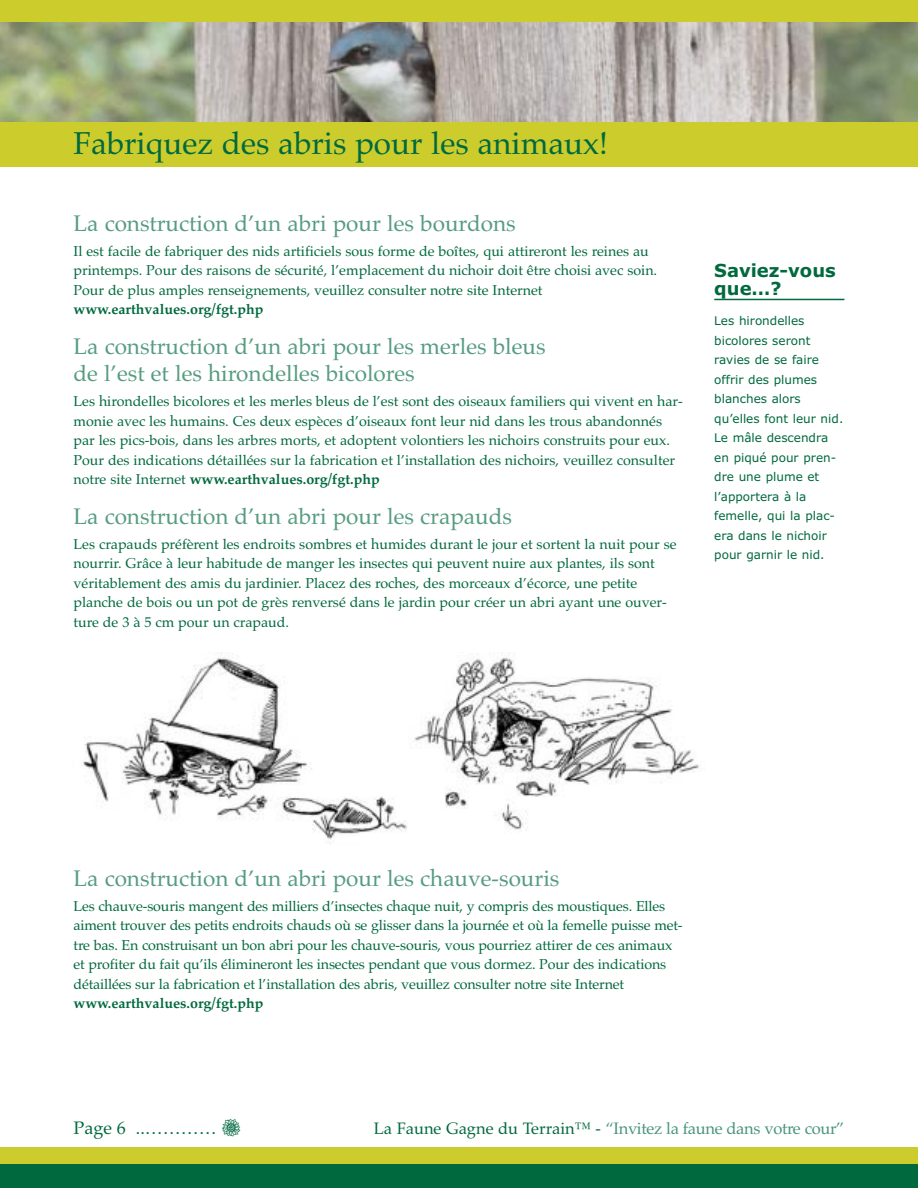
<style>
.page{position:relative;width:918px;height:1188px;background:#fff}
.page>*{position:absolute;margin:0;border:0;box-sizing:border-box;transform-origin:0 0}
.t1{font:31.5px "Palatino";color:#00693e}
.t2{font:22.5px/27.5px "Palatino";color:#569c81}
.t3{font:700 18px/18px "Verdana";color:#00693e}
.t4{font:18px "Palatino";color:#00693e}
.t5{font:16.5px "Palatino";letter-spacing:-.02em;color:#489578}
.t6{font:14.25px/19.5px "Palatino";color:#00693e}
.t7{font:700 14.25px "Palatino";color:#00693e}
.t8{font:12px/19.5px "Verdana";color:#00693e}
.s1{font-weight:700}
.s2{font-family:"Mini Pics Lil Flowers"}
.s3{color:#00693e}
</style>
<div class="page">
<div style="left:0;top:1148px;width:918px;height:25px;background:#cccc2d"></div>
<div style="left:0;top:1164px;width:918px;height:24px;background:#00693e"></div>
<hr style="left:714px;top:299px;width:130px;height:1px;background:#00693e">
<div style="left:0;top:0;width:918px;height:25px;background:#cccc2d"></div>
<img style="left:0;top:22px;width:918px;height:100px">
<div style="left:0;top:122px;width:918px;height:45px;background:#cccc2d"></div>
<img style="left:83px;top:652px;width:616px;height:191px">
<h1 class="t1" style="left:74px;top:131px;width:536px">Fabriquez des abris pour les animaux!</h1>
<h2 class="t2" style="left:74px;top:212px;width:444px">La construction d’un abri pour les bourdons</h2>
<p class="t6" style="left:74px;top:243px;width:585px">Il est facile de fabriquer des nids artificiels sous forme de boîtes, qui attireront les reines au printemps. Pour des raisons de sécurité, l’emplacement du nichoir doit être choisi avec soin.<br>Pour de plus amples renseignements, veuillez consulter notre site Internet</p>
<p class="t7" style="left:74px;top:304px;width:192px">www.earthvalues.org/fgt.php</p>
<h2 class="t2" style="left:74px;top:335px;width:474px">La construction d’un abri pour les merles bleus de l’est et les hirondelles bicolores</h2>
<p class="t6" style="left:74px;top:393px;width:611px">Les hirondelles bicolores et les merles bleus de l’est sont des oiseaux familiers qui vivent en har&shy;monie avec les humains. Ces deux espèces d’oiseaux font leur nid dans les trous abandonnés par les pics-bois, dans les arbres morts, et adoptent volontiers les nichoirs construits pour eux.<br>Pour des indications détaillées sur la fabrication et l’installation des nichoirs, veuillez consulter notre site Internet <span class="s1">www.earthvalues.org/fgt.php</span></p>
<h2 class="t2" style="left:74px;top:505px;width:440px">La construction d’un abri pour les crapauds</h2>
<p class="t6" style="left:74px;top:536px;width:605px">Les crapauds préfèrent les endroits sombres et humides durant le jour et sortent la nuit pour se nourrir. Grâce à leur habitude de manger les insectes qui peuvent nuire aux plantes, ils sont véritablement des amis du jardinier. Placez des roches, des morceaux d’écorce, une petite planche de bois ou un pot de grès renversé dans le jardin pour créer un abri ayant une ouver&shy;ture de 3 à 5 cm pour un crapaud.</p>
<p class="t3" style="left:714px;top:263px;width:123px">Saviez-vous que…?</p>
<p class="t8" style="left:714px;top:312px;width:131px">Les hirondelles bicolores seront ravies de se faire offrir des plumes blanches alors qu’elles font leur nid.<br>Le mâle descendra en piqué pour pren&shy;dre une plume et l’apportera à la femelle, qui la plac&shy;era dans le nichoir pour garnir le nid.</p>
<h2 class="t2" style="left:74px;top:867px;width:487px">La construction d’un abri pour les chauve-souris</h2>
<p class="t6" style="left:74px;top:898px;width:611px">Les chauve-souris mangent des milliers d’insectes chaque nuit, y compris des moustiques. Elles aiment trouver des petits endroits chauds où se glisser dans la journée et où la femelle puisse met&shy;tre bas. En construisant un bon abri pour les chauve-souris, vous pourriez attirer de ces animaux et profiter du fait qu’ils élimineront les insectes pendant que vous dormez. Pour des indications détaillées sur la fabrication et l’installation des abris, veuillez consulter notre site Internet</p>
<p class="t7" style="left:74px;top:998px;width:192px">www.earthvalues.org/fgt.php</p>
<p class="t4" style="left:74px;top:1121px;width:169px">Page 6 ..………… <span class="s2">l</span></p>
<p class="t5" style="left:374px;top:1122px;width:472px"><span class="s3">La Faune Gagne du Terrain™ -</span> “Invitez la faune dans votre cour”</p>
</div>
